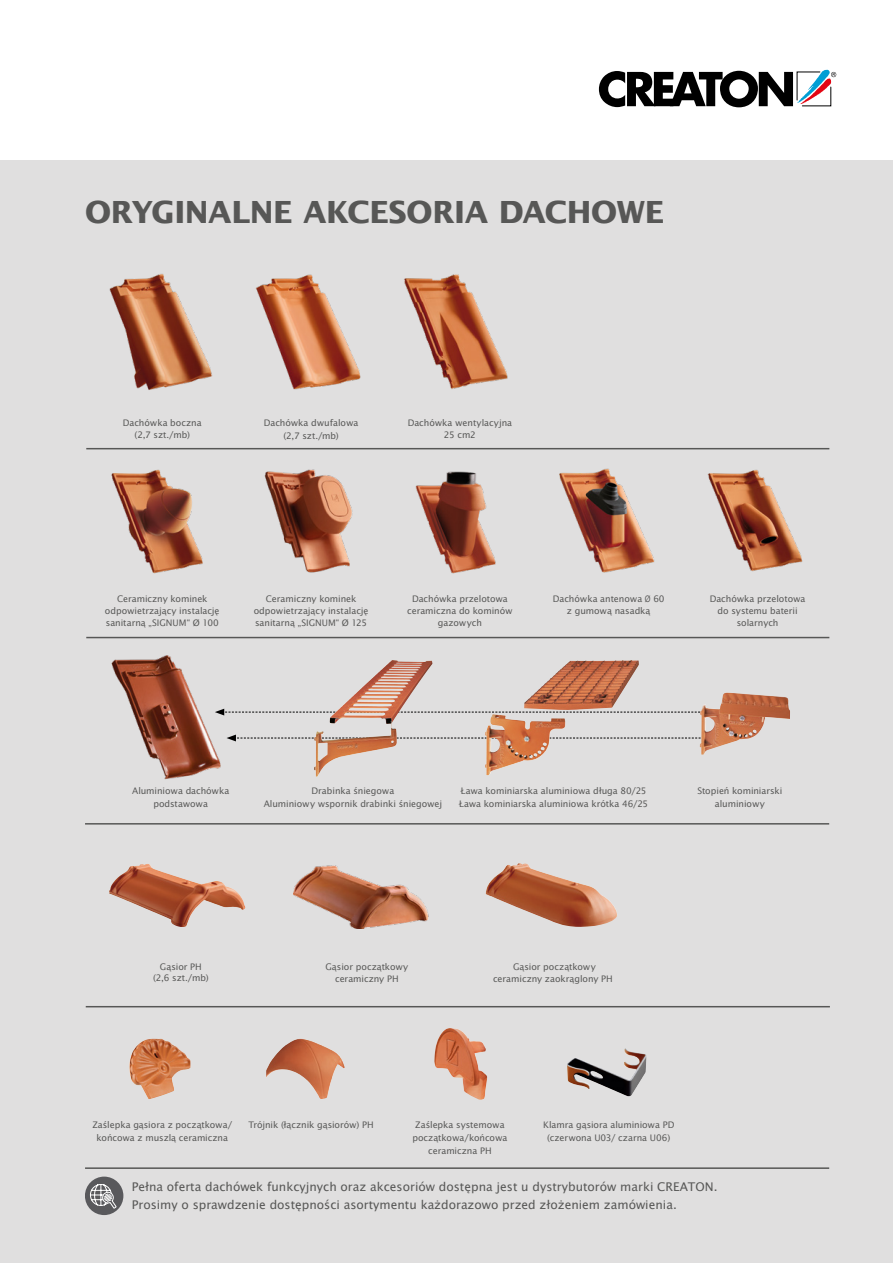
<style>
.page{position:relative;width:893px;height:1263px;background:#fff}
.page>*{position:absolute;margin:0;border:0;box-sizing:border-box;transform-origin:0 0}
.t1{font:700 30.45px "Lucida Sans CE";letter-spacing:-.015em;color:#575756}
.t2{font:12px/18px "Lucida San Rom";color:#575756}
.t3{font:9px/12px "Lucida Sans CE";letter-spacing:-.005em;color:#575756;text-align:center}
.s1{font-family:"Lucida Grande"}
.s2{font-family:"Arial Narrow"}
</style>
<div class="page">
<div style="left:0;top:160px;width:893px;height:1103px;background:#e0dfdf"></div>
<svg style="left:599px;top:70px;width:237px;height:37px"></svg>
<img style="left:109px;top:864px;width:137px;height:63px">
<hr style="left:86px;top:637px;width:743px;height:1px;background:#575756">
<hr style="left:86px;top:448px;width:743px;height:1px;background:#575756">
<hr style="left:85px;top:823px;width:744px;height:1px;background:#575756">
<hr style="left:86px;top:1006px;width:744px;height:1px;background:#575756">
<img style="left:109px;top:274px;width:104px;height:116px">
<img style="left:256px;top:274px;width:105px;height:116px">
<img style="left:404px;top:274px;width:104px;height:115px">
<img style="left:111px;top:469px;width:92px;height:105px">
<img style="left:264px;top:469px;width:89px;height:104px">
<img style="left:707px;top:469px;width:96px;height:103px">
<img style="left:559px;top:468px;width:96px;height:105px">
<img style="left:415px;top:471px;width:81px;height:103px">
<img style="left:111px;top:655px;width:114px;height:125px">
<svg style="left:215px;top:709px;width:485px;height:6px"></svg>
<svg style="left:227px;top:735px;width:473px;height:6px"></svg>
<img style="left:330px;top:660px;width:102px;height:61px">
<img style="left:314px;top:721px;width:83px;height:55px">
<img style="left:485px;top:714px;width:81px;height:61px">
<img style="left:524px;top:660px;width:115px;height:50px">
<img style="left:700px;top:692px;width:90px;height:63px">
<img style="left:293px;top:865px;width:135px;height:64px">
<img style="left:266px;top:1039px;width:79px;height:60px">
<img style="left:434px;top:1028px;width:54px;height:72px">
<img style="left:129px;top:1038px;width:61px;height:61px">
<img style="left:486px;top:863px;width:131px;height:64px">
<img style="left:567px;top:1048px;width:80px;height:48px">
<div style="left:85px;top:1177px;width:38px;height:38px;background:#59595c;border-radius:50%"></div>
<svg style="left:90px;top:1184px;width:27px;height:25px"></svg>
<hr style="left:85px;top:1167px;width:744px;height:2px;background:#575756">
<h1 class="t1" style="left:85px;top:193px;width:581px">ORYGINALNE AKCESORIA DACHOWE</h1>
<p class="t3" style="left:123px;top:416px;width:80px">Dachówka boczna (2,7 szt./mb)</p>
<p class="t3" style="left:264px;top:416px;width:96px;line-height:13px">Dachówka dwufalowa (2,7 szt./mb)</p>
<p class="t3" style="left:408px;top:416px;width:106px">Dachówka wentylacyjna<br>25 cm2</p>
<p class="t3" style="left:105px;top:592px;width:116px">Ceramiczny kominek odpowietrzający instalację sanitarną „SIGNUM“ <span class="s1">Ø</span> 100</p>
<p class="t3" style="left:254px;top:592px;width:116px">Ceramiczny kominek odpowietrzający instalację sanitarną „SIGNUM“ <span class="s1">Ø</span> 125</p>
<p class="t3" style="left:407px;top:592px;width:107px">Dachówka przelotowa ceramiczna do kominów gazowych</p>
<p class="t3" style="left:553px;top:592px;width:113px">Dachówka antenowa <span class="s2">Ø</span> 60 z gumową nasadką</p>
<p class="t3" style="left:710px;top:592px;width:97px">Dachówka przelotowa do systemu baterii solarnych</p>
<p class="t3" style="left:132px;top:784px;width:99px;line-height:13px">Aluminiowa dachówka podstawowa</p>
<p class="t3" style="left:264px;top:784px;width:180px;line-height:13px">Drabinka śniegowa<br>Aluminiowy wspornik drabinki śniegowej</p>
<p class="t3" style="left:459px;top:784px;width:191px;line-height:13px;text-align:left">Ława kominiarska aluminiowa długa 80/25<br>Ława kominiarska aluminiowa krótka 46/25</p>
<p class="t3" style="left:697px;top:784px;width:87px;line-height:13px">Stopień kominiarski aluminiowy</p>
<p class="t3" style="left:153px;top:961px;width:57px;line-height:10.8px">Gąsior PH (2,6 szt./mb)</p>
<p class="t3" style="left:325px;top:961px;width:84px">Gąsior początkowy ceramiczny PH</p>
<p class="t3" style="left:493px;top:961px;width:121px">Gąsior początkowy ceramiczny zaokrąglony PH</p>
<p class="t3" style="left:92px;top:1118px;width:141px;line-height:13px">Zaślepka gąsiora z początkowa/ końcowa z muszlą ceramiczna</p>
<p class="t3" style="left:249px;top:1118px;width:127px">Trójnik (łącznik gąsiorów) PH</p>
<p class="t3" style="left:412px;top:1118px;width:97px;line-height:13px">Zaślepka systemowa początkowa/końcowa ceramiczna PH</p>
<p class="t3" style="left:543px;top:1118px;width:133px;line-height:13px">Klamra gąsiora aluminiowa PD (czerwona U03/ czarna U06)</p>
<h2 class="t2" style="left:132px;top:1177px;width:587px">Pełna oferta dachówek funkcyjnych oraz akcesoriów dostępna jest u dystrybutorów marki CREATON.<br>Prosimy o sprawdzenie dostępności asortymentu każdorazowo przed złożeniem zamówienia.</h2>
</div>
